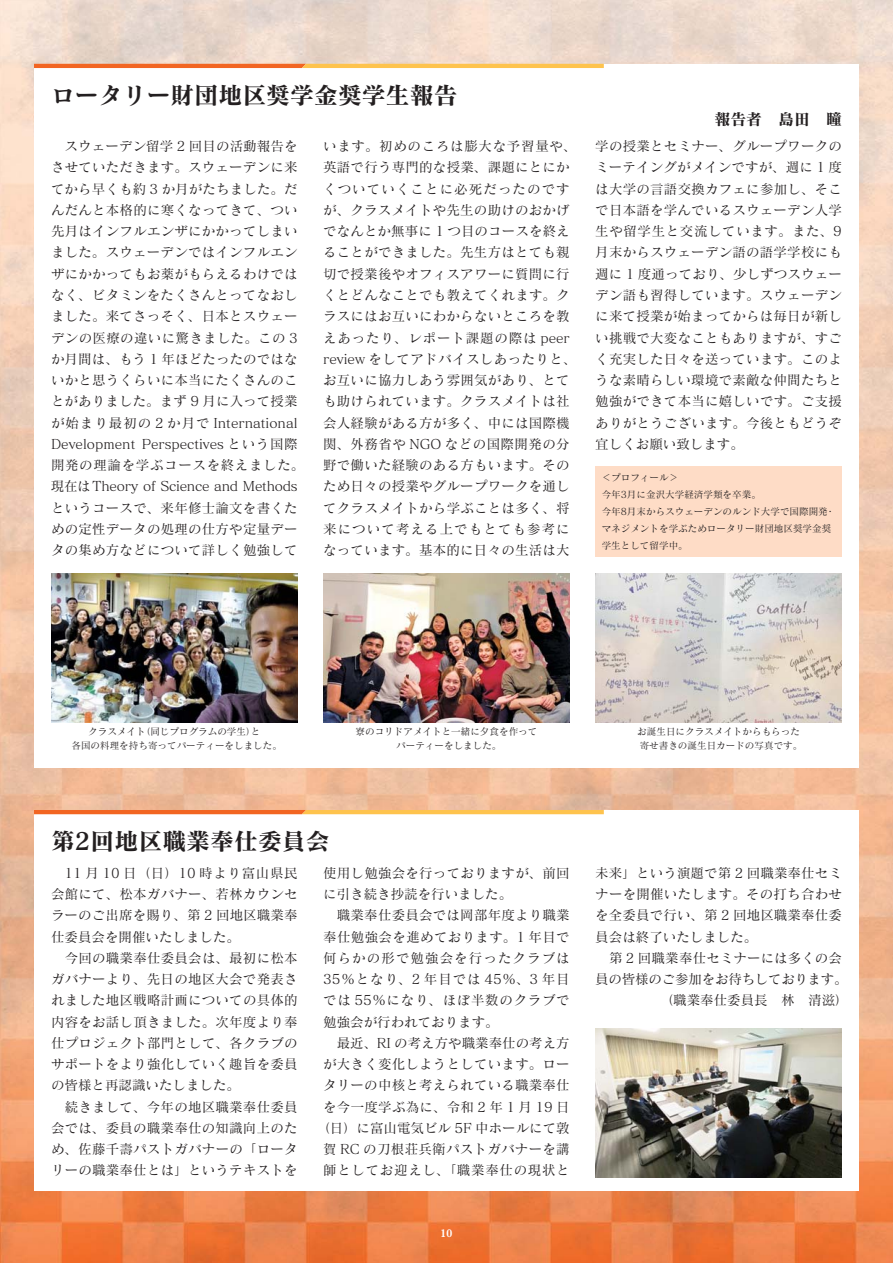
<style>
.page{position:relative;width:893px;height:1263px;background:#fff}
.page>*{position:absolute;margin:0;border:0;box-sizing:border-box;transform-origin:0 0}
.t1{font:23.85px "Matisse Pro N B 90 pv RKSJ H";color:#231f20}
.t2{font:15.9px "Matisse Pro N B 90 pv RKSJ H";color:#231f20}
.t3{font:13.5px/21.3px "Matisse Pro N M 90 pv RKSJ H";letter-spacing:.015em;color:#231f20}
.t4{font:13.5px "Matisse Pro N M 90 pv RKSJ H";letter-spacing:.05em;color:#231f20}
.t5{font:13.5px "Matisse Pro N M 90 pv RKSJ H";letter-spacing:.07em;color:#231f20}
.t6{font:13.5px "Matisse Pro N M 90 pv RKSJ H";letter-spacing:-.015em;color:#231f20}
.t7{font:13.5px "Matisse Pro N M 90 pv RKSJ H";letter-spacing:.08em;color:#231f20}
.t8{font:600 11.7px "Baskerville";color:#fff}
.t9{font:9.6px/17px "Matisse Pro N M 90 pv RKSJ H";color:#231f20;text-align:center}
</style>
<div class="page">
<img style="left:0;top:0;width:893px;height:1263px">
<div style="left:34px;top:64px;width:825px;height:703px;background:#fff"></div>
<svg style="left:34px;top:64px;width:570px;height:4px;background:#f89638"></svg>
<img style="left:51px;top:574px;width:247px;height:149px">
<img style="left:595px;top:574px;width:247px;height:149px">
<img style="left:323px;top:574px;width:247px;height:149px">
<div style="left:595px;top:467px;width:247px;height:90px;background:#fedcc6"></div>
<div style="left:34px;top:810px;width:825px;height:380px;background:#fff"></div>
<svg style="left:34px;top:810px;width:570px;height:4px;background:#f89638"></svg>
<img style="left:595px;top:1029px;width:247px;height:149px">
<h1 class="t1" style="left:51px;top:86px;width:408px">ロータリー財団地区奨学金奨学生報告</h1>
<p class="t2" style="left:714px;top:113px;width:129px">報告者　島田　瞳</p>
<p class="t3" style="left:51px;top:137px;width:255px">　スウェーデン留学 2 回目の活動報告をさせていただきます。スウェーデンに来てから早くも約 3 か月がたちました。だんだんと本格的に寒くなってきて、つい先月はインフルエンザにかかってしまいました。スウェーデンではインフルエンザにかかってもお薬がもらえるわけではなく、ビタミンをたくさんとってなおしました。来てさっそく、日本とスウェーデンの医療の違いに驚きました。この 3か月間は、もう 1 年ほどたったのではないかと思うくらいに本当にたくさんのことがありました。まず 9 月に入って授業が始まり最初の 2 か月で International<br>Development Perspectives という国際開発の理論を学ぶコースを終えました。現在はTheory of Science and Methodsというコースで、来年修士論文を書くための定性データの処理の仕方や定量データの集め方などについて詳しく勉強して</p>
<p class="t3" style="left:323px;top:137px;width:255px">います。初めのころは膨大な予習量や、英語で行う専門的な授業、課題にとにかくついていくことに必死だったのですが、クラスメイトや先生の助けのおかげでなんとか無事に 1 つ目のコースを終えることができました。先生方はとても親切で授業後やオフィスアワーに質問に行くとどんなことでも教えてくれます。クラスにはお互いにわからないところを教えあったり、レポート課題の際は peer review をしてアドバイスしあったりと、お互いに協力しあう雰囲気があり、とても助けられています。クラスメイトは社会人経験がある方が多く、中には国際機関、外務省や NGO などの国際開発の分野で働いた経験のある方もいます。そのため日々の授業やグループワークを通してクラスメイトから学ぶことは多く、将来について考える上でもとても参考になっています。基本的に日々の生活は大</p>
<p class="t3" style="left:595px;top:137px;width:248px;text-align:justify">学の授業とセミナー、グループワークのミーテイングがメインですが、週に 1 度は大学の言語交換カフェに参加し、そこで日本語を学んでいるスウェーデン人学生や留学生と交流しています。また、9月末からスウェーデン語の語学学校にも週に 1 度通っており、少しずつスウェーデン語も習得しています。スウェーデンに来て授業が始まってからは毎日が新しい挑戦で大変なこともありますが、すごく充実した日々を送っています。このような素晴らしい環境で素敵な仲間たちと勉強ができて本当に嬉しいです。ご支援ありがとうございます。今後ともどうぞ宜しくお願い致します。</p>
<p class="t9" style="left:602px;top:471px;width:235px;text-align:left">＜プロフィール＞<br>今年3月に金沢大学経済学類を卒業。<br>今年8月末からスウェーデンのルンド大学で国際開発・マネジメントを学ぶためロータリー財団地区奨学金奨学生として留学中。</p>
<p class="t9" style="left:71px;top:726px;width:212px;line-height:13.8px">クラスメイト（同じプログラムの学生）と<br>各国の料理を持ち寄ってパーティーをしました。</p>
<p class="t9" style="left:356px;top:726px;width:183px;line-height:13.8px">寮のコリドアメイトと一緒に夕食を作ってパーティーをしました。</p>
<p class="t9" style="left:637px;top:726px;width:167px;line-height:13.8px;text-align:left">お誕生日にクラスメイトからもらった寄せ書きの誕生日カードの写真です。</p>
<h1 class="t1" style="left:51px;top:832px;width:280px">第2回地区職業奉仕委員会</h1>
<p class="t3" style="left:51px;top:864px;width:248px">　11 月 10 日（日）10 時より富山県民会館にて、松本ガバナー、若林カウンセラーのご出席を賜り、第 2 回地区職業奉仕委員会を開催いたしました。<br>　今回の職業奉仕委員会は、最初に松本ガバナーより、先日の地区大会で発表されました地区戦略計画についての具体的内容をお話し頂きました。次年度より奉仕プロジェクト部門として、各クラブのサポートをより強化していく趣旨を委員の皆様と再認識いたしました。<br>　続きまして、今年の地区職業奉仕委員会では、委員の職業奉仕の知識向上のため、佐藤千壽パストガバナーの「ロータリーの職業奉仕とは」というテキストを</p>
<p class="t3" style="left:323px;top:864px;width:248px">使用し勉強会を行っておりますが、前回</p>
<p class="t3" style="left:323px;top:885px;width:190px">に引き続き抄読を行いました。</p>
<p class="t3" style="left:323px;top:906px;width:248px">　職業奉仕委員会では岡部年度より職業</p>
<p class="t3" style="left:323px;top:928px;width:248px">奉仕勉強会を進めております。1 年目で</p>
<p class="t7" style="left:323px;top:953px;width:248px">何らかの形で勉強会を行ったクラブは</p>
<p class="t5" style="left:323px;top:974px;width:248px">35％となり、2 年目では 45％、3 年目</p>
<p class="t4" style="left:323px;top:995px;width:248px">では 55％になり、ほぼ半数のクラブで</p>
<p class="t3" style="left:323px;top:1013px;width:177px">勉強会が行われております。</p>
<p class="t3" style="left:323px;top:1034px;width:248px">　最近、RI の考え方や職業奉仕の考え方</p>
<p class="t3" style="left:323px;top:1055px;width:248px">が大きく変化しようとしています。ロー</p>
<p class="t3" style="left:323px;top:1076px;width:248px">タリーの中核と考えられている職業奉仕</p>
<p class="t3" style="left:323px;top:1098px;width:248px">を今一度学ぶ為に、令和 2 年 1 月 19 日</p>
<p class="t3" style="left:316px;top:1119px;width:255px">（日）に富山電気ビル 5F 中ホールにて敦</p>
<p class="t3" style="left:323px;top:1140px;width:248px">賀 RC の刀根荘兵衛パストガバナーを講</p>
<p class="t4" style="left:323px;top:1165px;width:248px">師としてお迎えし、「職業奉仕の現状と</p>
<p class="t8" style="left:441px;top:1226px;width:13px">10</p>
<p class="t3" style="left:595px;top:864px;width:248px">未来」という演題で第 2 回職業奉仕セミ</p>
<p class="t3" style="left:595px;top:885px;width:248px">ナーを開催いたします。その打ち合わせ</p>
<p class="t3" style="left:595px;top:906px;width:248px">を全委員で行い、第 2 回地区職業奉仕委</p>
<p class="t3" style="left:595px;top:928px;width:163px">員会は終了いたしました。</p>
<p class="t3" style="left:595px;top:949px;width:248px">　第 2 回職業奉仕セミナーには多くの会</p>
<p class="t6" style="left:595px;top:974px;width:254px">員の皆様のご参加をお待ちしております。</p>
<p class="t3" style="left:660px;top:991px;width:190px">（職業奉仕委員長　林　清滋）</p>
</div>
